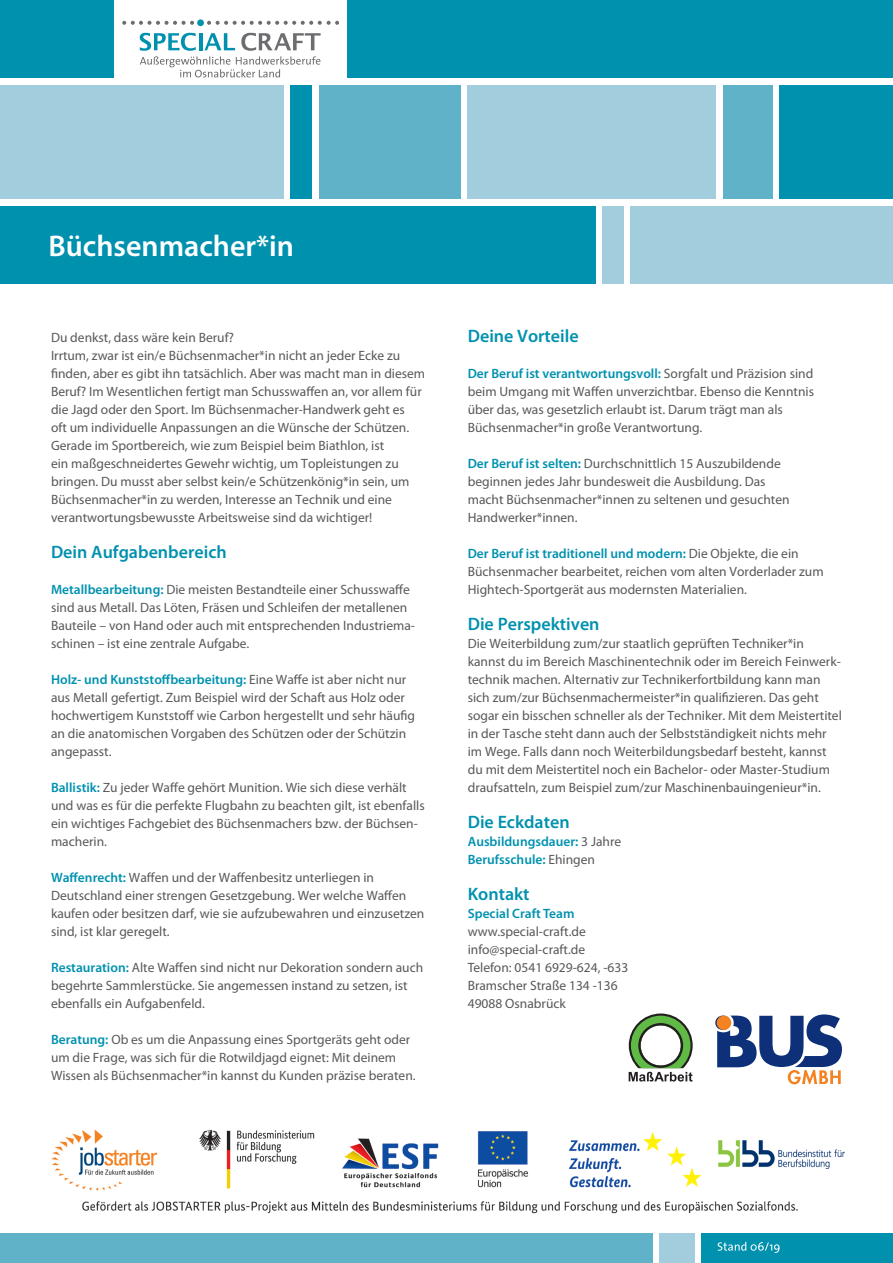
<style>
.page{position:relative;width:893px;height:1263px;background:#fff}
.page>*{position:absolute;margin:0;border:0;box-sizing:border-box;transform-origin:0 0}
.t1{font:600 30px "Myriad Pro";color:#fff}
.t2{font:600 18px "Myriad Pro";color:#0091af}
.t3{font:13.5px/18px "Myriad Pro";color:#57585a}
.t4{font:600 13.5px/18px "Myriad Pro";color:#0091af}
.s1{font-weight:600;color:#0091af}
.s2{font-weight:400;color:#57585a}
</style>
<div class="page">
<div style="left:702px;top:1233px;width:191px;height:30px;background:#0091af"></div>
<div style="left:0;top:206px;width:595px;height:77px;background:#0091af"></div>
<div style="left:0;top:85px;width:283px;height:113px;background:#a2cddc"></div>
<div style="left:291px;top:85px;width:21px;height:113px;background:#0091af"></div>
<div style="left:319px;top:85px;width:142px;height:113px;background:#60b2c8"></div>
<svg style="left:718px;top:1242px;width:62px;height:11px"></svg>
<img style="left:51px;top:1129px;width:794px;height:85px">
<div style="left:197px;top:19px;width:7px;height:7px;background:#0091af;border-radius:50%"></div>
<svg style="left:122px;top:21px;width:72px;height:4px"></svg>
<svg style="left:207px;top:21px;width:132px;height:4px"></svg>
<svg style="left:140px;top:33px;width:181px;height:44px"></svg>
<svg style="left:715px;top:1015px;width:15px;height:15px"></svg>
<svg style="left:717px;top:1014px;width:125px;height:70px"></svg>
<div style="left:659px;top:1233px;width:35px;height:30px;background:#a2cddc"></div>
<div style="left:0;top:1233px;width:652px;height:30px;background:#60b2c8"></div>
<div style="left:0;top:0;width:113px;height:78px;background:#0091af"></div>
<div style="left:347px;top:0;width:546px;height:78px;background:#0091af"></div>
<div style="left:468px;top:85px;width:248px;height:113px;background:#a2cddc"></div>
<div style="left:780px;top:85px;width:113px;height:113px;background:#0091af"></div>
<div style="left:602px;top:206px;width:22px;height:77px;background:#a2cddc"></div>
<div style="left:631px;top:206px;width:262px;height:77px;background:#a2cddc"></div>
<div style="left:723px;top:85px;width:49px;height:113px;background:#60b2c8"></div>
<svg style="left:629px;top:1013px;width:64px;height:68px"></svg>
<h1 class="t1" style="left:49px;top:226px;width:247px">Büchsenmacher*in</h1>
<p class="t3" style="left:51px;top:328px;width:376px">Du denkst, dass wäre kein Beruf?<br>Irrtum, zwar ist ein/e Büchsenmacher*in nicht an jeder Ecke zu finden, aber es gibt ihn tatsächlich. Aber was macht man in diesem Beruf? Im Wesentlichen fertigt man Schusswaffen an, vor allem für die Jagd oder den Sport. Im Büchsenmacher-Handwerk geht es<br>oft um individuelle Anpassungen an die Wünsche der Schützen.<br>Gerade im Sportbereich, wie zum Beispiel beim Biathlon, ist<br>ein maßgeschneidertes Gewehr wichtig, um Topleistungen zu bringen. Du musst aber selbst kein/e Schützenkönig*in sein, um Büchsenmacher*in zu werden, Interesse an Technik und eine verantwortungsbewusste Arbeitsweise sind da wichtiger!</p>
<h2 class="t2" style="left:51px;top:541px;width:177px">Dein Aufgabenbereich</h2>
<p class="t3" style="left:51px;top:580px;width:366px"><span class="s1">Metallbearbeitung:</span> Die meisten Bestandteile einer Schusswaffe sind aus Metall. Das Löten, Fräsen und Schleifen der metallenen Bauteile – von Hand oder auch mit entsprechenden Industriema&shy;schinen – ist eine zentrale Aufgabe.</p>
<p class="t3" style="left:51px;top:670px;width:366px"><span class="s1">Holz- und Kunststoffbearbeitung:</span> Eine Waffe ist aber nicht nur aus Metall gefertigt. Zum Beispiel wird der Schaft aus Holz oder hochwertigem Kunststoff wie Carbon hergestellt und sehr häufig an die anatomischen Vorgaben des Schützen oder der Schützin angepasst.</p>
<p class="t3" style="left:51px;top:778px;width:375px"><span class="s1">Ballistik:</span> Zu jeder Waffe gehört Munition. Wie sich diese verhält und was es für die perfekte Flugbahn zu beachten gilt, ist ebenfalls ein wichtiges Fachgebiet des Büchsenmachers bzw. der Büchsen&shy;macherin.</p>
<p class="t3" style="left:51px;top:868px;width:375px"><span class="s1">Waffenrecht:</span> Waffen und der Waffenbesitz unterliegen in Deutschland einer strengen Gesetzgebung. Wer welche Waffen kaufen oder besitzen darf, wie sie aufzubewahren und einzusetzen sind, ist klar geregelt.</p>
<p class="t3" style="left:51px;top:958px;width:374px"><span class="s1">Restauration:</span> Alte Waffen sind nicht nur Dekoration sondern auch begehrte Sammlerstücke. Sie angemessen instand zu setzen, ist ebenfalls ein Aufgabenfeld.</p>
<p class="t3" style="left:51px;top:1030px;width:366px"><span class="s1">Beratung:</span> Ob es um die Anpassung eines Sportgeräts geht oder um die Frage, was sich für die Rotwildjagd eignet: Mit deinem<br>Wissen als Büchsenmacher*in kannst du Kunden präzise beraten.</p>
<h2 class="t2" style="left:468px;top:325px;width:113px">Deine Vorteile</h2>
<p class="t3" style="left:468px;top:364px;width:348px"><span class="s1">Der Beruf ist verantwortungsvoll:</span> Sorgfalt und Präzision sind beim Umgang mit Waffen unverzichtbar. Ebenso die Kenntnis über das, was gesetzlich erlaubt ist. Darum trägt man als Büchsenmacher*in große Verantwortung.</p>
<p class="t3" style="left:468px;top:454px;width:323px"><span class="s1">Der Beruf ist selten:</span> Durchschnittlich 15 Auszubildende beginnen jedes Jahr bundesweit die Ausbildung. Das macht Büchsenmacher*innen zu seltenen und gesuchten Handwerker*innen.</p>
<p class="t3" style="left:468px;top:544px;width:357px"><span class="s1">Der Beruf ist traditionell und modern:</span> Die Objekte, die ein<br>Büchsenmacher bearbeitet, reichen vom alten Vorderlader zum<br>Hightech-Sportgerät aus modernsten Materialien.</p>
<h2 class="t2" style="left:468px;top:613px;width:133px">Die Perspektiven</h2>
<p class="t3" style="left:468px;top:634px;width:376px">Die Weiterbildung zum/zur staatlich geprüften Techniker*in kannst du im Bereich Maschinentechnik oder im Bereich Feinwerk&shy;technik machen. Alternativ zur Technikerfortbildung kann man sich zum/zur Büchsenmachermeister*in qualifizieren. Das geht sogar ein bisschen schneller als der Techniker. Mit dem Meistertitel in der Tasche steht dann auch der Selbstständigkeit nichts mehr im Wege. Falls dann noch Weiterbildungsbedarf besteht, kannst du mit dem Meistertitel noch ein Bachelor- oder Master-Studium draufsatteln, zum Beispiel zum/zur Maschinenbauingenieur*in.</p>
<h2 class="t2" style="left:468px;top:811px;width:103px">Die Eckdaten</h2>
<p class="t4" style="left:468px;top:832px;width:155px">Ausbildungsdauer: <span class="s2">3 Jahre<br></span>Berufsschule: <span class="s2">Ehingen</span></p>
<h2 class="t2" style="left:468px;top:883px;width:63px">Kontakt</h2>
<p class="t4" style="left:468px;top:904px;width:108px">Special Craft Team</p>
<p class="t3" style="left:468px;top:922px;width:162px">www.special-craft.de info@special-craft.de<br>Telefon: 0541 6929-624, -633<br>Bramscher Straße 134 -136<br>49088 Osnabrück</p>
</div>
